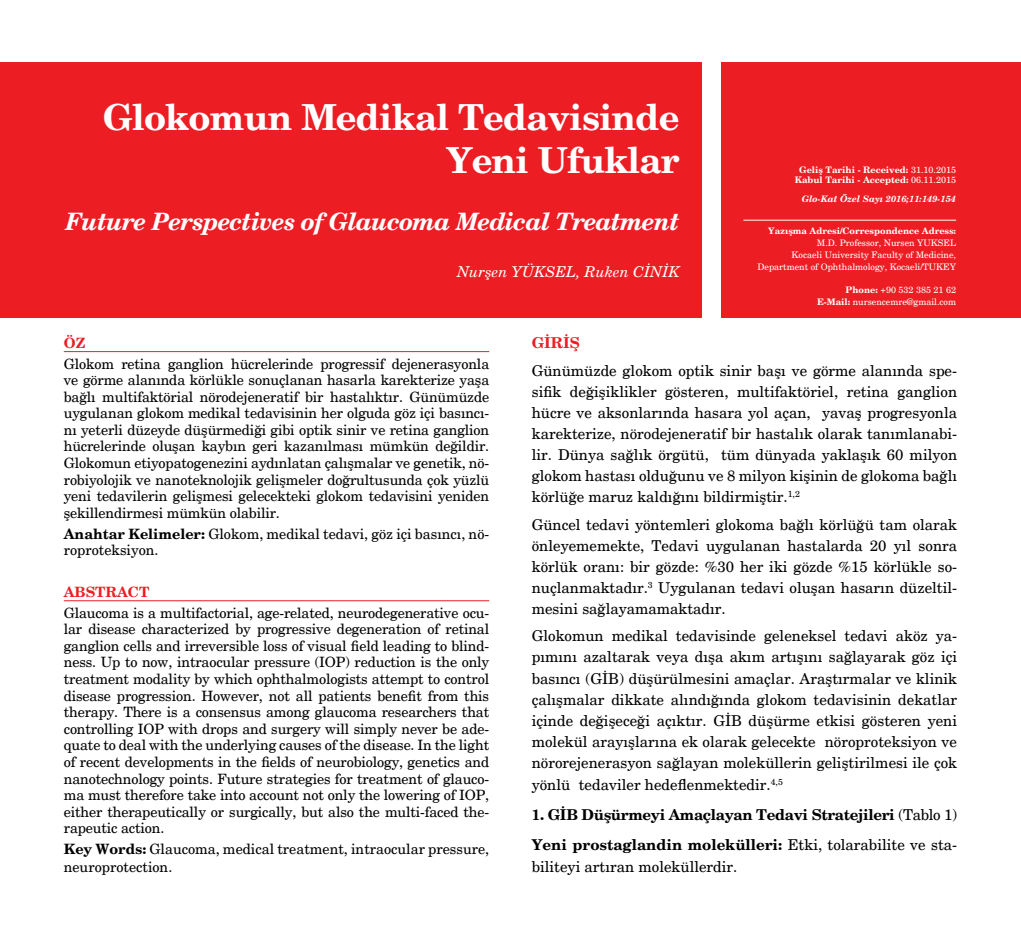
<style>
.page{position:relative;width:1021px;height:936px;background:#fff}
.page>*{position:absolute;margin:0;border:0;box-sizing:border-box;transform-origin:0 0}
.t1{font:700 36px/43.2px "New Century Schlbk";letter-spacing:-.02em;color:#fff;text-align:right}
.t2{font:italic 700 24px "New Century Schlbk";letter-spacing:-.03em;color:#fff}
.t3{font:15px/21px "New Century Schlbk";color:#000;text-align:justify}
.t4{font:700 15px/30.3px "New Century Schlbk";letter-spacing:-.02em;color:#000}
.t5{font:italic 15px "New Century Schlbk";color:#fff}
.t6{font:700 15px "New Century Schlbk";color:#ed1d24}
.t7{font:14.25px/16.5px "New Century Schlbk";color:#000;text-align:justify}
.t8{font:700 14.25px "New Century Schlbk";color:#ed1d24}
.t9{font:9px/12px "New Century Schlbk";color:#fff;text-align:right}
.t10{font:700 9px/10.8px "New Century Schlbk";color:#fff;text-align:center}
.t11{font:italic 700 9px "New Century Schlbk";color:#fff}
.s1{font-weight:400}
.s2{font-weight:700}
</style>
<div class="page">
<hr style="left:64px;top:351px;width:425px;height:1px;background:#ed1d24">
<hr style="left:64px;top:600px;width:425px;height:1px;background:#ed1d24">
<div style="left:0;top:62px;width:702px;height:255px;background:#ed1d24"></div>
<div style="left:721px;top:62px;width:299px;height:255px;background:#ed1d24"></div>
<hr style="left:743px;top:220px;width:213px;height:1px;background:#fff">
<h1 class="t1" style="left:103px;top:96px;width:578px">Glokomun Medikal Tedavisinde<br>Yeni Ufuklar</h1>
<h2 class="t2" style="left:65px;top:206px;width:615px">Future Perspectives of Glaucoma Medical Treatment</h2>
<p class="t5" style="left:457px;top:263px;width:224px">Nurşen YÜKSEL, Ruken CİNİK</p>
<p class="t10" style="left:794px;top:164px;width:163px">Geliş Tarihi - Received: <span class="s1">31.10.2015<br></span>Kabul Tarihi - Accepted: <span class="s1">06.11.2015</span></p>
<p class="t11" style="left:801px;top:193px;width:156px">Glo-Kat Özel Sayı 2016;11:149-154</p>
<p class="t10" style="left:768px;top:225px;width:189px">Yazışma Adresi/Correspondence Adress:</p>
<p class="t9" style="left:757px;top:237px;width:200px">M.D. Professor, Nursen YUKSEL<br>Kocaeli University Faculty of Medicine,<br>Department of Ophthalmology, Kocaeli/TUKEY</p>
<p class="t9" style="left:817px;top:283px;width:141px"><span class="s2">Phone:</span> +90 532 385 21 62<br><span class="s2">E-Mail:</span> nursencemre@gmail.com</p>
<p class="t8" style="left:64px;top:333px;width:23px">ÖZ</p>
<p class="t7" style="left:64px;top:355px;width:427px">Glokom retina ganglion hücrelerinde progressif dejenerasyonla ve görme alanında körlükle sonuçlanan hasarla karekterize yaşa bağlı multifaktörial nörodejeneratif bir hastalıktır. Günümüzde uygulanan glokom medikal tedavisinin her olguda göz içi basıncı&shy;nı yeterli düzeyde düşürmediği gibi optik sinir ve retina ganglion hücrelerinde oluşan kaybın geri kazanılması mümkün değildir.<br>Glokomun etiyopatogenezini aydınlatan çalışmalar ve genetik, nö&shy;robiyolojik ve nanoteknolojik gelişmeler doğrultusunda çok yüzlü yeni tedavilerin gelişmesi gelecekteki glokom tedavisini yeniden şekillendirmesi mümkün olabilir.</p>
<p class="t7" style="left:64px;top:525px;width:427px"><span class="s2">Anahtar Kelimeler:</span> Glokom, medikal tedavi, göz içi basıncı, nö&shy;roproteksiyon.</p>
<p class="t8" style="left:64px;top:582px;width:87px">ABSTRACT</p>
<p class="t7" style="left:64px;top:604px;width:427px">Glaucoma is a multifactorial, age-related, neurodegenerative ocu&shy;lar disease characterized by progressive degeneration of retinal ganglion cells and irreversible loss of visual field leading to blind&shy;ness. Up to now, intraocular pressure (IOP) reduction is the only treatment modality by which ophthalmologists attempt to control disease progression. However, not all patients benefit from this therapy. There is a consensus among glaucoma researchers that controlling IOP with drops and surgery will simply never be ade&shy;quate to deal with the underlying causes of the disease. In the light of recent developments in the fields of neurobiology, genetics and nanotechnology points. Future strategies for treatment of glauco&shy;ma must therefore take into account not only the lowering of IOP, either therapeutically or surgically, but also the multi-faced the&shy;rapeutic action.</p>
<p class="t7" style="left:64px;top:840px;width:427px;line-height:18px"><span class="s2">Key Words:</span> Glaucoma, medical treatment, intraocular pressure, neuroprotection.</p>
<p class="t6" style="left:531px;top:333px;width:50px">GİRİŞ</p>
<p class="t3" style="left:531px;top:360px;width:427px">Günümüzde glokom optik sinir başı ve görme alanında spe&shy;sifik değişiklikler gösteren, multifaktöriel, retina ganglion hücre ve aksonlarında hasara yol açan, yavaş progresyonla karekterize, nörodejeneratif bir hastalık olarak tanımlanabi&shy;lir. Dünya sağlık örgütü, tüm dünyada yaklaşık 60 milyon glokom hastası olduğunu ve 8 milyon kişinin de glokoma bağlı körlüğe maruz kaldığını bildirmiştir.<sup>1,2</sup></p>
<p class="t3" style="left:531px;top:514px;width:427px">Güncel tedavi yöntemleri glokoma bağlı körlüğü tam olarak önleyememekte, Tedavi uygulanan hastalarda 20 yıl sonra körlük oranı: bir gözde: %30 her iki gözde %15 körlükle so&shy;nuçlanmaktadır.<sup>3</sup> Uygulanan tedavi oluşan hasarın düzeltil&shy;mesini sağlayamamaktadır.</p>
<p class="t3" style="left:531px;top:625px;width:427px">Glokomun medikal tedavisinde geleneksel tedavi aköz ya&shy;pımını azaltarak veya dışa akım artışını sağlayarak göz içi basıncı (GİB) düşürülmesini amaçlar. Araştırmalar ve klinik çalışmalar dikkate alındığında glokom tedavisinin dekatlar içinde değişeceği açıktır. GİB düşürme etkisi gösteren yeni molekül arayışlarına ek olarak gelecekte nöroproteksiyon ve nörorejenerasyon sağlayan moleküllerin geliştirilmesi ile çok yönlü tedaviler hedeflenmektedir.<sup>4,5</sup></p>
<p class="t4" style="left:531px;top:799px;width:427px">1. GİB Düşürmeyi Amaçlayan Tedavi Stratejileri <span class="s1">(Tablo 1)<br></span>Yeni prostaglandin molekülleri: <span class="s1">Etki, tolarabilite ve sta-</span></p>
<p class="t3" style="left:531px;top:856px;width:207px">biliteyi artıran moleküllerdir.</p>
</div>
